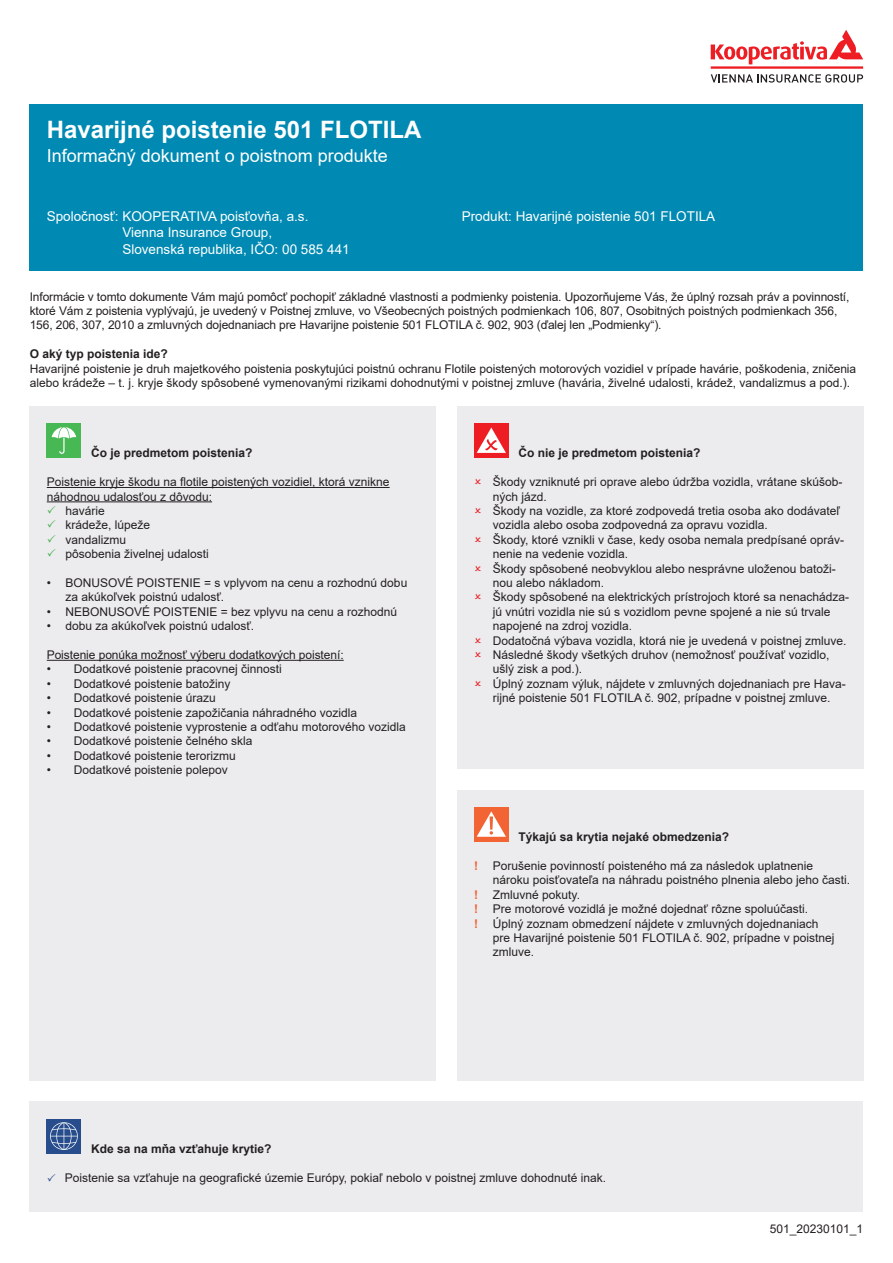
<style>
.page{position:relative;width:893px;height:1263px;background:#fff}
.page>*{position:absolute;margin:0;border:0;box-sizing:border-box;transform-origin:0 0}
.Názov_poistenia{font:700 24px "Arial";color:#fff}
.Podnadpis_poistenia{font:18px "Arial";color:#fff}
.Kooperativa_údaje_v{font:13.5px "Arial";color:#fff}
.Text_regular{font:12px/14.4px "Arial";color:#231f20}
.Text_bold{font:700 12px "Arial";color:#231f20}
.Text_regular-2{font:700 12px "Arial";color:#231f20}
.s1{color:#40ae49}
.s2{font-weight:700;color:#f26433}
</style>
<div class="page">
<svg style="left:711px;top:30px;width:152px;height:34px"></svg>
<hr style="left:711px;top:66px;width:152px;height:3px;background:#ee1d23">
<svg style="left:711px;top:74px;width:152px;height:9px"></svg>
<div style="left:30px;top:104px;width:833px;height:167px;background:#0089b2"></div>
<div style="left:30px;top:406px;width:406px;height:675px;background:#ececee"></div>
<div style="left:47px;top:423px;width:34px;height:34px;background:#47b853"></div>
<svg style="left:52px;top:427px;width:24px;height:27px"></svg>
<hr style="left:47px;top:487px;width:343px;height:1px;background:#231f20">
<hr style="left:47px;top:501px;width:165px;height:1px;background:#231f20">
<hr style="left:47px;top:660px;width:297px;height:1px;background:#231f20">
<div style="left:457px;top:406px;width:406px;height:363px;background:#ececee"></div>
<div style="left:474px;top:423px;width:34px;height:34px;background:#ee1d23"></div>
<svg style="left:477px;top:427px;width:29px;height:26px"></svg>
<div style="left:457px;top:790px;width:406px;height:291px;background:#ececee"></div>
<div style="left:474px;top:807px;width:34px;height:34px;background:#f26433"></div>
<svg style="left:477px;top:811px;width:29px;height:26px"></svg>
<div style="left:30px;top:1102px;width:833px;height:110px;background:#ececee"></div>
<div style="left:47px;top:1119px;width:34px;height:34px;background:#274d8c"></div>
<svg style="left:50px;top:1122px;width:28px;height:28px"></svg>
<p class="Názov_poistenia" style="left:47px;top:113px;width:376px">Havarijné poistenie 501 FLOTILA</p>
<p class="Podnadpis_poistenia" style="left:47px;top:143px;width:343px">Informačný dokument o poistnom produkte</p>
<p class="Kooperativa_údaje_v" style="left:47px;top:207px;width:263px">Spoločnosť: KOOPERATIVA poisťovňa, a.s.</p>
<p class="Kooperativa_údaje_v" style="left:462px;top:207px;width:255px">Produkt: Havarijné poistenie 501 FLOTILA</p>
<p class="Kooperativa_údaje_v" style="left:122px;top:223px;width:151px">Vienna Insurance Group,</p>
<p class="Kooperativa_údaje_v" style="left:122px;top:240px;width:229px">Slovenská republika, IČO: 00 585 441</p>
<p class="Text_regular" style="left:30px;top:289px;width:821px">Informácie v tomto dokumente Vám majú pomôcť pochopiť základné vlastnosti a podmienky poistenia. Upozorňujeme Vás, že úplný rozsah práv a povinností,</p>
<p class="Text_regular" style="left:30px;top:303px;width:809px">ktoré Vám z poistenia vyplývajú, je uvedený v Poistnej zmluve, vo Všeobecných poistných podmienkach 106, 807, Osobitných poistných podmienkach 356,</p>
<p class="Text_regular" style="left:30px;top:318px;width:633px">156, 206, 307, 2010 a zmluvných dojednaniach pre Havarijne poistenie 501 FLOTILA č. 902, 903 (ďalej len „Podmienky“).</p>
<p class="Text_regular-2" style="left:30px;top:345px;width:140px">O aký typ poistenia ide?</p>
<p class="Text_regular" style="left:30px;top:361px;width:828px">Havarijné poistenie je druh majetkového poistenia poskytujúci poistnú ochranu Flotile poistených motorových vozidiel v prípade havárie, poškodenia, zničenia alebo krádeže – t. j. kryje škody spôsobené vymenovanými rizikami dohodnutými v poistnej zmluve (havária, živelné udalosti, krádež, vandalizmus a pod.).</p>
<p class="Text_bold" style="left:91px;top:445px;width:163px">Čo je predmetom poistenia?</p>
<p class="Text_regular" style="left:47px;top:475px;width:344px">Poistenie kryje škodu na flotile poistených vozidiel, ktorá vznikne</p>
<p class="Text_regular" style="left:47px;top:489px;width:167px">náhodnou udalosťou z dôvodu:</p>
<p class="Text_regular" style="left:47px;top:503px;width:60px"><span class="s1">✓</span> havárie</p>
<p class="Text_regular" style="left:47px;top:518px;width:105px"><span class="s1">✓</span> krádeže, lúpeže</p>
<p class="Text_regular" style="left:47px;top:532px;width:81px"><span class="s1">✓</span> vandalizmu</p>
<p class="Text_regular" style="left:47px;top:547px;width:164px"><span class="s1">✓</span> pôsobenia živelnej udalosti</p>
<p class="Text_regular" style="left:65px;top:575px;width:343px;text-indent:-19px">• BONUSOVÉ POISTENIE = s vplyvom na cenu a rozhodnú dobu za akúkoľvek poistnú udalosť.</p>
<p class="Text_regular" style="left:47px;top:604px;width:352px">• NEBONUSOVÉ POISTENIE = bez vplyvu na cenu a rozhodnú</p>
<p class="Text_regular" style="left:47px;top:619px;width:209px">• dobu za akúkoľvek poistnú udalosť.</p>
<p class="Text_regular" style="left:47px;top:647px;width:298px">Poistenie ponúka možnosť výberu dodatkových poistení:</p>
<p class="Text_regular" style="left:47px;top:662px;width:237px">• Dodatkové poistenie pracovnej činnosti</p>
<p class="Text_regular" style="left:47px;top:676px;width:185px">• Dodatkové poistenie batožiny</p>
<p class="Text_regular" style="left:47px;top:691px;width:171px">• Dodatkové poistenie úrazu</p>
<p class="Text_regular" style="left:47px;top:705px;width:312px">• Dodatkové poistenie zapožičania náhradného vozidla</p>
<p class="Text_regular" style="left:47px;top:719px;width:360px">• Dodatkové poistenie vyprostenie a odťahu motorového vozidla</p>
<p class="Text_regular" style="left:47px;top:734px;width:207px">• Dodatkové poistenie čelného skla</p>
<p class="Text_regular" style="left:47px;top:748px;width:191px">• Dodatkové poistenie terorizmu</p>
<p class="Text_regular" style="left:47px;top:763px;width:183px">• Dodatkové poistenie polepov</p>
<p class="Text_bold" style="left:518px;top:445px;width:184px">Čo nie je predmetom poistenia?</p>
<p class="Text_regular" style="left:493px;top:475px;width:351px">Škody vzniknuté pri oprave alebo údržba vozidla, vrátane skúšob&shy;ných jázd.</p>
<p class="Text_regular" style="left:493px;top:503px;width:349px">Škody na vozidle, za ktoré zodpovedá tretia osoba ako dodávateľ vozidla alebo osoba zodpovedná za opravu vozidla.</p>
<p class="Text_regular" style="left:493px;top:532px;width:353px">Škody, ktoré vznikli v čase, kedy osoba nemala predpísané opráv&shy;nenie na vedenie vozidla.</p>
<p class="Text_regular" style="left:493px;top:561px;width:344px">Škody spôsobené neobvyklou alebo nesprávne uloženou batoži&shy;nou alebo nákladom.</p>
<p class="Text_regular" style="left:493px;top:590px;width:358px">Škody spôsobené na elektrických prístrojoch ktoré sa nenachádza&shy;jú vnútri vozidla nie sú s vozidlom pevne spojené a nie sú trvale napojené na zdroj vozidla.</p>
<p class="Text_regular" style="left:493px;top:633px;width:355px">Dodatočná výbava vozidla, ktorá nie je uvedená v poistnej zmluve.</p>
<p class="Text_regular" style="left:493px;top:647px;width:338px">Následné škody všetkých druhov (nemožnosť používať vozidlo, ušlý zisk a pod.).</p>
<p class="Text_regular" style="left:493px;top:676px;width:354px">Úplný zoznam výluk, nájdete v zmluvných dojednaniach pre Hava&shy;rijné poistenie 501 FLOTILA č. 902, prípadne v poistnej zmluve.</p>
<p class="Text_bold" style="left:518px;top:829px;width:212px">Týkajú sa krytia nejaké obmedzenia?</p>
<p class="Text_regular" style="left:493px;top:858px;width:359px;text-indent:-19px"><span class="s2">!</span> Porušenie povinností poisteného má za následok uplatnenie nároku poisťovateľa na náhradu poistného plnenia alebo jeho časti.</p>
<p class="Text_regular" style="left:474px;top:887px;width:107px"><span class="s2">!</span> Zmluvné pokuty.</p>
<p class="Text_regular" style="left:474px;top:902px;width:336px"><span class="s2">!</span> Pre motorové vozidlá je možné dojednať rôzne spoluúčasti.</p>
<p class="Text_regular" style="left:493px;top:916px;width:343px;text-indent:-19px"><span class="s2">!</span> Úplný zoznam obmedzení nájdete v zmluvných dojednaniach pre Havarijné poistenie 501 FLOTILA č. 902, prípadne v poistnej zmluve.</p>
<p class="Text_bold" style="left:91px;top:1140px;width:182px">Kde sa na mňa vzťahuje krytie?</p>
<p class="Text_regular" style="left:65px;top:1170px;width:543px">Poistenie sa vzťahuje na geografické územie Európy, pokiaľ nebolo v poistnej zmluve dohodnuté inak.</p>
<p class="Text_regular" style="left:770px;top:1222px;width:95px">501_20230101_1</p>
</div>
